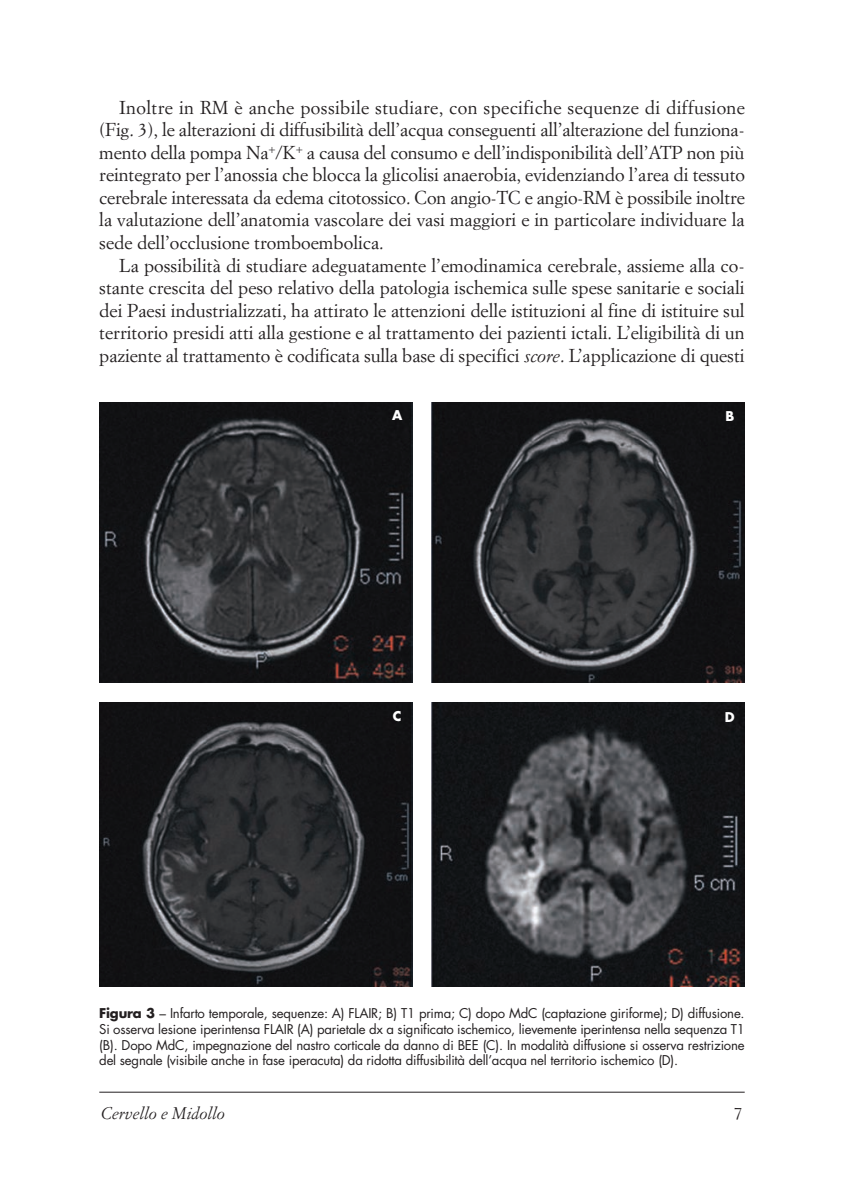
<style>
.page{position:relative;width:844px;height:1191px;background:#fff}
.page>*{position:absolute;margin:0;border:0;box-sizing:border-box;transform-origin:0 0}
.t1{font:18.38px/22.6px "Simoncini Garamond";letter-spacing:-.005em;color:#231f20;text-align:justify}
.t2{font:italic 16.62px "Simoncini Garamond";color:#231f20}
.t3{font:16.62px "Simoncini Garamond";color:#231f20}
.t4{font:13.12px/15.8px "Futura";letter-spacing:-.015em;color:#231f20;text-align:justify}
.t5{font:700 13.12px "Futura";color:#fff}
.s1{font-style:italic}
.s2{font-weight:700}
</style>
<div class="page">
<hr style="left:99px;top:1091px;width:645px;height:1px;background:#231f20">
<img style="left:99px;top:402px;width:313px;height:281px">
<img style="left:432px;top:402px;width:312px;height:281px">
<img style="left:99px;top:702px;width:313px;height:285px">
<img style="left:432px;top:702px;width:312px;height:285px">
<p class="t1" style="left:99px;top:95px;width:647px;text-indent:20px">Inoltre in RM è anche possibile studiare, con specifiche sequenze di diffusione (Fig. 3), le alterazioni di diffusibilità dell’acqua conseguenti all’alterazione del funziona&shy;mento della pompa Na<sup>+</sup>/K<sup>+</sup> a causa del consumo e dell’indisponibilità dell’ATP non più reintegrato per l’anossia che blocca la glicolisi anaerobia, evidenziando l’area di tessuto cerebrale interessata da edema citotossico. Con angio-TC e angio-RM è possibile inoltre la valutazione dell’anatomia vascolare dei vasi maggiori e in particolare individuare la sede dell’occlusione tromboembolica.</p>
<p class="t1" style="left:99px;top:253px;width:646px;text-indent:20px">La possibilità di studiare adeguatamente l’emodinamica cerebrale, assieme alla co&shy;stante crescita del peso relativo della patologia ischemica sulle spese sanitarie e sociali dei Paesi industrializzati, ha attirato le attenzioni delle istituzioni al fine di istituire sul territorio presidi atti alla gestione e al trattamento dei pazienti ictali. L’eligibilità di un paziente al trattamento è codificata sulla base di specifici <span class="s1">score</span>. L’applicazione di questi</p>
<p class="t5" style="left:392px;top:406px;width:12px">A</p>
<p class="t5" style="left:725px;top:407px;width:10px">B</p>
<p class="t5" style="left:393px;top:707px;width:10px">C</p>
<p class="t5" style="left:724px;top:707px;width:11px">D</p>
<p class="t4" style="left:99px;top:1005px;width:646px"><span class="s2">Figura 3</span> – Infarto temporale, sequenze: A) FLAIR; B) T1 prima; C) dopo MdC (captazione giriforme); D) diffusione.<br>Si osserva lesione iperintensa FLAIR (A) parietale dx a significato ischemico, lievemente iperintensa nella sequenza T1 (B). Dopo MdC, impegnazione del nastro corticale da danno di BEE (C). In modalità diffusione si osserva restrizione del segnale (visibile anche in fase iperacuta) da ridotta diffusibilità dell’acqua nel territorio ischemico (D).</p>
<p class="t2" style="left:101px;top:1103px;width:125px">Cervello e Midollo</p>
<p class="t3" style="left:734px;top:1102px;width:10px">7</p>
</div>
